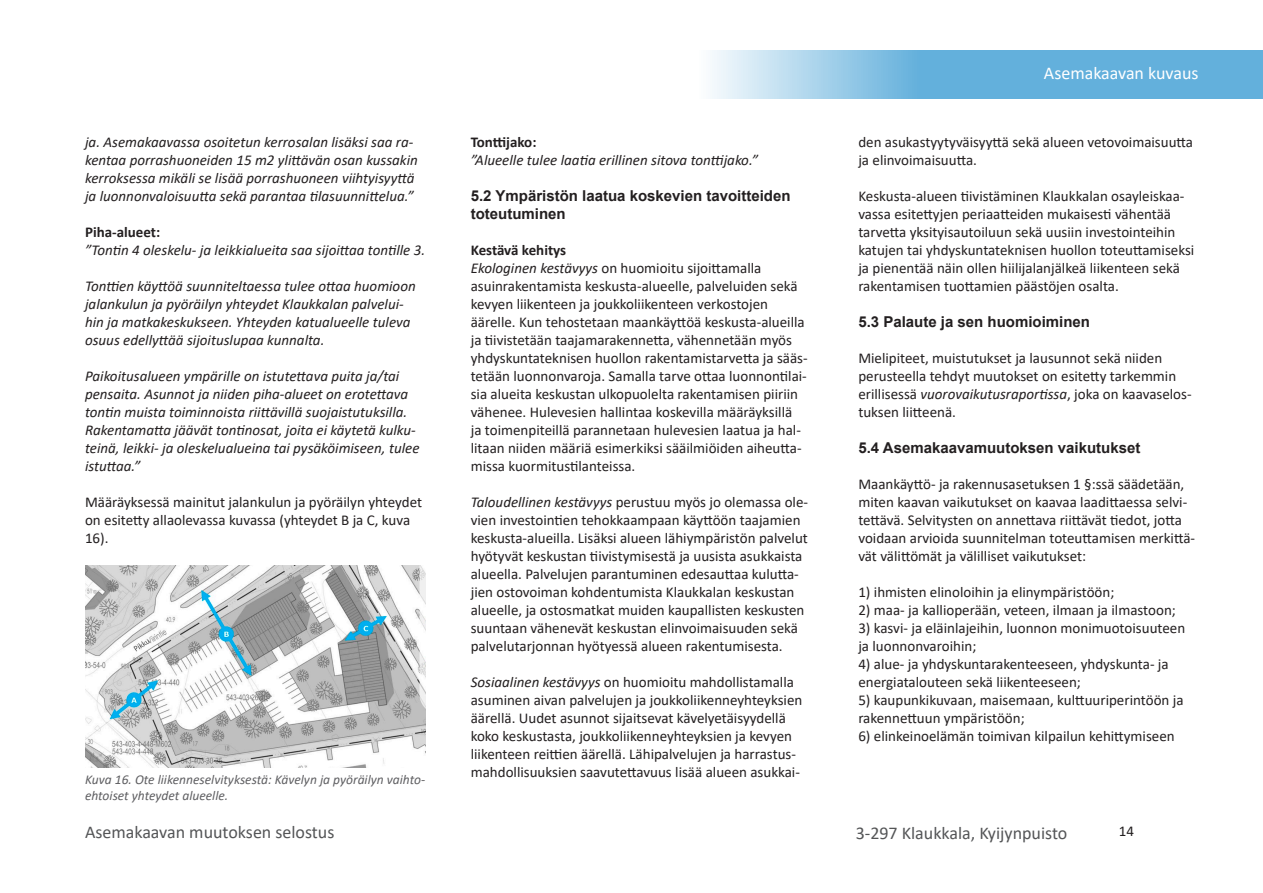
<style>
.page{position:relative;width:1263px;height:893px;background:#fff}
.page>*{position:absolute;margin:0;border:0;box-sizing:border-box;transform-origin:0 0}
.t1{font:18px "Calibri";color:#545557}
.t2{font:18px "Calibri";color:#fff}
.leipäteksti{font:15px/18px "Calibri";color:#231f20}
.t3{font:italic 15px/18px "Calibri";color:#231f20}
.Otsikko_2{font:700 15px/18px "Arial";color:#231f20}
.t4{font:700 15px "Calibri";color:#231f20}
.t5{font:italic 13.5px/16.2px "Calibri";color:#5f5f62}
.s1{font-style:italic}
</style>
<div class="page">
<svg style="left:712px;top:51px;width:551px;height:48px;background:#7ebde1"></svg>
<img style="left:85px;top:566px;width:340px;height:201px">
<p class="t3" style="left:85px;top:132px;width:334px">ja. Asemakaavassa osoitetun kerrosalan lisäksi saa ra&shy;kentaa porrashuoneiden 15 m2 ylittävän osan kussakin kerroksessa mikäli se lisää porrashuoneen viihtyisyyttä ja luonnonvaloisuutta sekä parantaa tilasuunnittelua.”</p>
<p class="t4" style="left:85px;top:222px;width:77px">Piha-alueet:</p>
<p class="t3" style="left:85px;top:240px;width:342px">”Tontin 4 oleskelu- ja leikkialueita saa sijoittaa tontille 3.</p>
<p class="t3" style="left:85px;top:276px;width:332px">Tonttien käyttöä suunniteltaessa tulee ottaa huomioon jalankulun ja pyöräilyn yhteydet Klaukkalan palvelui&shy;hin ja matkakeskukseen. Yhteyden katualueelle tuleva osuus edellyttää sijoituslupaa kunnalta.</p>
<p class="t3" style="left:85px;top:366px;width:336px">Paikoitusalueen ympärille on istutettava puita ja/tai pensaita. Asunnot ja niiden piha-alueet on erotettava tontin muista toiminnoista riittävillä suojaistutuksilla.<br>Rakentamatta jäävät tontinosat, joita ei käytetä kulku&shy;teinä, leikki- ja oleskelualueina tai pysäköimiseen, tulee istuttaa.”</p>
<p class="leipäteksti" style="left:85px;top:493px;width:338px">Määräyksessä mainitut jalankulun ja pyöräilyn yhteydet on esitetty allaolevassa kuvassa (yhteydet B ja C, kuva<br>16).</p>
<p class="t5" style="left:85px;top:771px;width:342px">Kuva 16. Ote liikenneselvityksestä: Kävelyn ja pyöräilyn vaihto&shy;ehtoiset yhteydet alueelle.</p>
<p class="t1" style="left:85px;top:820px;width:251px">Asemakaavan muutoksen selostus</p>
<p class="t4" style="left:471px;top:132px;width:67px">Tonttijako:</p>
<p class="t3" style="left:471px;top:150px;width:289px">”Alueelle tulee laatia erillinen sitova tonttijako.”</p>
<p class="Otsikko_2" style="left:471px;top:187px;width:321px">5.2 Ympäristön laatua koskevien tavoitteiden toteutuminen</p>
<p class="t4" style="left:471px;top:240px;width:97px">Kestävä kehitys</p>
<p class="leipäteksti" style="left:471px;top:259px;width:338px"><span class="s1">Ekologinen kestävyys</span> on huomioitu sijoittamalla asuinrakentamista keskusta-alueelle, palveluiden sekä kevyen liikenteen ja joukkoliikenteen verkostojen äärelle. Kun tehostetaan maankäyttöä keskusta-alueilla ja tiivistetään taajamarakennetta, vähennetään myös yhdyskuntateknisen huollon rakentamistarvetta ja sääs&shy;tetään luonnonvaroja. Samalla tarve ottaa luonnontilai&shy;sia alueita keskustan ulkopuolelta rakentamisen piiriin vähenee. Hulevesien hallintaa koskevilla määräyksillä<br>ja toimenpiteillä parannetaan hulevesien laatua ja hal&shy;litaan niiden määriä esimerkiksi sääilmiöiden aiheutta&shy;missa kuormitustilanteissa.</p>
<p class="leipäteksti" style="left:471px;top:493px;width:339px"><span class="s1">Taloudellinen kestävyys</span> perustuu myös jo olemassa ole&shy;vien investointien tehokkaampaan käyttöön taajamien keskusta-alueilla. Lisäksi alueen lähiympäristön palvelut hyötyvät keskustan tiivistymisestä ja uusista asukkaista alueella. Palvelujen parantuminen edesauttaa kulutta&shy;jien ostovoiman kohdentumista Klaukkalan keskustan alueelle, ja ostosmatkat muiden kaupallisten keskusten suuntaan vähenevät keskustan elinvoimaisuuden sekä palvelutarjonnan hyötyessä alueen rakentumisesta.</p>
<p class="leipäteksti" style="left:471px;top:673px;width:333px"><span class="s1">Sosiaalinen kestävyys</span> on huomioitu mahdollistamalla asuminen aivan palvelujen ja joukkoliikenneyhteyksien äärellä. Uudet asunnot sijaitsevat kävelyetäisyydellä koko keskustasta, joukkoliikenneyhteyksien ja kevyen liikenteen reittien äärellä. Lähipalvelujen ja harrastus&shy;mahdollisuuksien saavutettavuus lisää alueen asukkai-</p>
<p class="t2" style="left:1044px;top:61px;width:156px">Asemakaavan kuvaus</p>
<p class="leipäteksti" style="left:858px;top:133px;width:336px">den asukastyytyväisyyttä sekä alueen vetovoimaisuutta ja elinvoimaisuutta.</p>
<p class="leipäteksti" style="left:858px;top:187px;width:337px">Keskusta-alueen tiivistäminen Klaukkalan osayleiskaa&shy;vassa esitettyjen periaatteiden mukaisesti vähentää tarvetta yksityisautoiluun sekä uusiin investointeihin katujen tai yhdyskuntateknisen huollon toteuttamiseksi ja pienentää näin ollen hiilijalanjälkeä liikenteen sekä rakentamisen tuottamien päästöjen osalta.</p>
<p class="Otsikko_2" style="left:858px;top:313px;width:233px">5.3 Palaute ja sen huomioiminen</p>
<p class="leipäteksti" style="left:858px;top:349px;width:335px">Mielipiteet, muistutukset ja lausunnot sekä niiden perusteella tehdyt muutokset on esitetty tarkemmin erillisessä <span class="s1">vuorovaikutusraportissa</span>, joka on kaavaselos&shy;tuksen liitteenä.</p>
<p class="Otsikko_2" style="left:858px;top:439px;width:284px">5.4 Asemakaavamuutoksen vaikutukset</p>
<p class="leipäteksti" style="left:858px;top:475px;width:338px">Maankäyttö- ja rakennusasetuksen 1 §:ssä säädetään, miten kaavan vaikutukset on kaavaa laadittaessa selvi&shy;tettävä. Selvitysten on annettava riittävät tiedot, jotta voidaan arvioida suunnitelman toteuttamisen merkittä&shy;vät välittömät ja välilliset vaikutukset:</p>
<p class="leipäteksti" style="left:858px;top:583px;width:258px">1) ihmisten elinoloihin ja elinympäristöön;</p>
<p class="leipäteksti" style="left:858px;top:601px;width:319px">2) maa- ja kallioperään, veteen, ilmaan ja ilmastoon;</p>
<p class="leipäteksti" style="left:858px;top:619px;width:328px">3) kasvi- ja eläinlajeihin, luonnon monimuotoisuuteen ja luonnonvaroihin;</p>
<p class="leipäteksti" style="left:858px;top:655px;width:312px">4) alue- ja yhdyskuntarakenteeseen, yhdyskunta- ja energiatalouteen sekä liikenteeseen;</p>
<p class="leipäteksti" style="left:858px;top:691px;width:327px">5) kaupunkikuvaan, maisemaan, kulttuuriperintöön ja rakennettuun ympäristöön;</p>
<p class="leipäteksti" style="left:858px;top:727px;width:318px">6) elinkeinoelämän toimivan kilpailun kehittymiseen</p>
<p class="t1" style="left:856px;top:820px;width:213px">3-297 Klaukkala, Kyijynpuisto</p>
<p class="leipäteksti" style="left:1119px;top:822px;width:17px">14</p>
</div>
